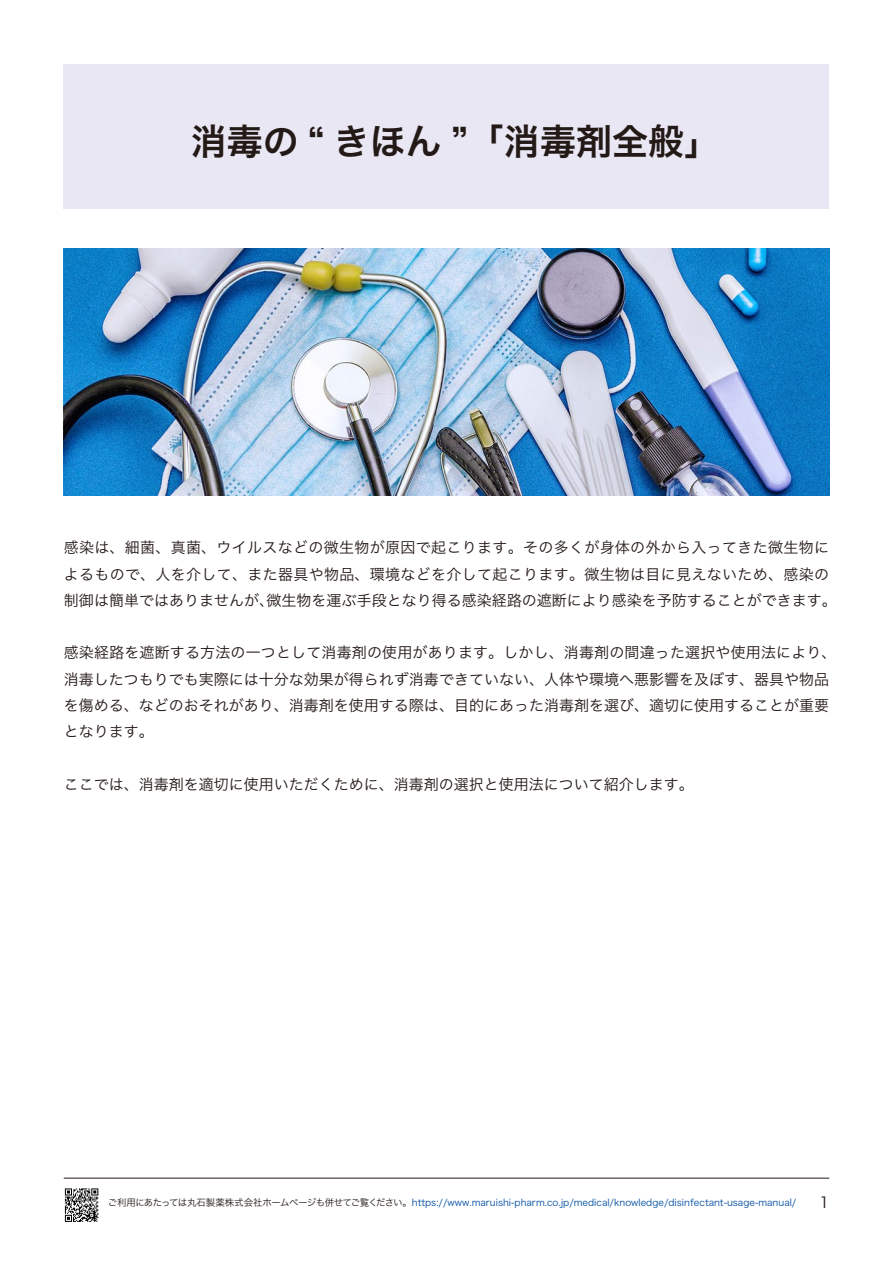
<style>
.page{position:relative;width:893px;height:1263px;background:#fff}
.page>*{position:absolute;margin:0;border:0;box-sizing:border-box;transform-origin:0 0}
.t1{font:36px "Hiragino Sans W6";color:#231916}
.t2{font:15px/26.2px "Hiragino Sans W3";color:#231916}
.t3{font:15px/26.2px "Hiragino Sans W3";letter-spacing:.02em;color:#231916}
.t4{font:9.45px "Hiragino Sans W3";color:#004ea2}
.s1{color:#231916}
</style>
<div class="page">
<div style="left:64px;top:64px;width:765px;height:144px;background:#e9e7f3"></div>
<img style="left:64px;top:249px;width:765px;height:246px">
<hr style="left:64px;top:1178px;width:765px;height:1px;background:#231916">
<svg style="left:98px;top:1188px;width:1px;height:30px"></svg>
<svg style="left:65px;top:1188px;width:33px;height:34px"></svg>
<h1 class="t1" style="left:191px;top:109px;width:530px">消毒の “ きほん ”「消毒剤全般」</h1>
<p class="t3" style="left:64px;top:533px;width:774px">感染は、細菌、真菌、ウイルスなどの微生物が原因で起こります。その多くが身体の外から入ってきた微生物によるもので、人を介して、また器具や物品、環境などを介して起こります。微生物は目に見えないため、感染の制御は簡単ではありませんが、微生物を運ぶ手段となり得る感染経路の遮断により感染を予防することができます。</p>
<p class="t2" style="left:64px;top:638px;width:774px">感染経路を遮断する方法の一つとして消毒剤の使用があります。しかし、消毒剤の間違った選択や使用法により、消毒したつもりでも実際には十分な効果が得られず消毒できていない、人体や環境へ悪影響を及ぼす、器具や物品を傷める、などのおそれがあり、消毒剤を使用する際は、目的にあった消毒剤を選び、適切に使用することが重要となります。</p>
<p class="t2" style="left:64px;top:770px;width:632px">ここでは、消毒剤を適切に使用いただくために、消毒剤の選択と使用法について紹介します。</p>
<p class="t4" style="left:108px;top:1194px;width:690px"><span class="s1">ご利用にあたっては丸石製薬株式会社ホームページも併せてご覧ください。</span>https://www.maruishi-pharm.co.jp/medical/knowledge/disinfectant-usage-manual/</p>
<p class="t2" style="left:819px;top:1188px;width:11px">1</p>
</div>
